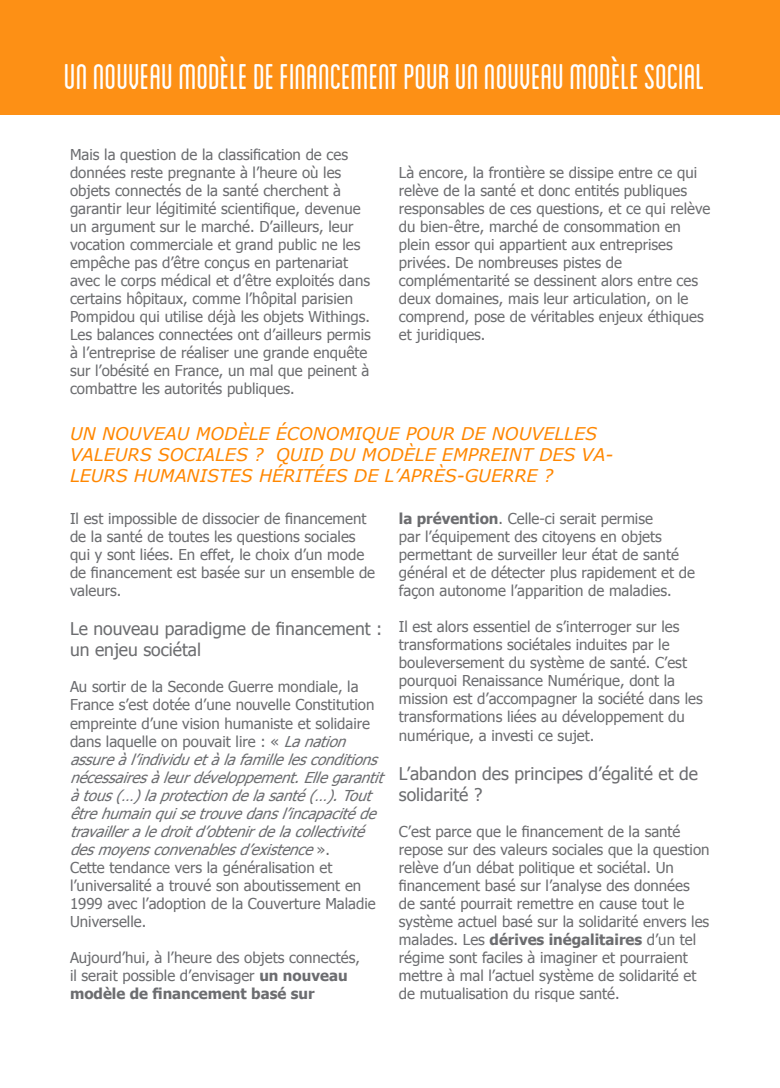
<style>
.page{position:relative;width:780px;height:1088px;background:#fff}
.page>*{position:absolute;margin:0;border:0;box-sizing:border-box;transform-origin:0 0}
.t1{font:condensed 37.5px "Blanch";color:#fff}
.t2{font:italic 17.5px/21px "Verdana";color:#ff8700}
.texte_courant{font:17.5px/21px "Tahoma";color:#6c6d70}
.texte_courant-2{font:15px/18px "Tahoma";color:#6c6d70}
.s1{font-style:italic}
.s2{font-weight:700}
</style>
<div class="page">
<div style="left:0;top:0;width:779px;height:115px;background:#fd9015"></div>
<p class="t1" style="left:64px;top:56px;width:642px">UN NOUVEAU MODÈLE DE FINANCEMENT POUR UN NOUVEAU MODÈLE SOCIAL</p>
<p class="texte_courant-2" style="left:70px;top:145px;width:302px">Mais la question de la classification de ces données reste pregnante à l’heure où les objets connectés de la santé cherchent à garantir leur légitimité scientifique, devenue un argument sur le marché. D’ailleurs, leur vocation commerciale et grand public ne les empêche pas d’être conçus en partenariat avec le corps médical et d’être exploités dans certains hôpitaux, comme l’hôpital parisien Pompidou qui utilise déjà les objets Withings.<br>Les balances connectées ont d’ailleurs permis à l’entreprise de réaliser une grande enquête sur l’obésité en France, un mal que peinent à combattre les autorités publiques.</p>
<p class="texte_courant-2" style="left:399px;top:163px;width:313px">Là encore, la frontière se dissipe entre ce qui relève de la santé et donc entités publiques responsables de ces questions, et ce qui relève du bien-être, marché de consommation en plein essor qui appartient aux entreprises privées. De nombreuses pistes de complémentarité se dessinent alors entre ces deux domaines, mais leur articulation, on le comprend, pose de véritables enjeux éthiques et juridiques.</p>
<p class="t2" style="left:70px;top:423px;width:545px">UN NOUVEAU MODÈLE ÉCONOMIQUE POUR DE NOUVELLES<br>VALEURS SOCIALES ? QUID DU MODÈLE EMPREINT DES VA-<br>LEURS HUMANISTES HÉRITÉES DE L’APRÈS-GUERRE ?</p>
<p class="texte_courant-2" style="left:70px;top:509px;width:307px">Il est impossible de dissocier de financement de la santé de toutes les questions sociales qui y sont liées. En effet, le choix d’un mode de financement est basée sur un ensemble de valeurs.</p>
<p class="texte_courant" style="left:70px;top:618px;width:314px">Le nouveau paradigme de financement : un enjeu sociétal</p>
<p class="texte_courant-2" style="left:70px;top:677px;width:321px">Au sortir de la Seconde Guerre mondiale, la France s’est dotée d’une nouvelle Constitution empreinte d’une vision humaniste et solidaire dans laquelle on pouvait lire : « <span class="s1">Lanation assureàl’individuetàlafamillelesconditions nécessairesàleurdéveloppement.Ellegarantit àtous(…)laprotectiondelasanté(…).Tout êtrehumainquisetrouvedansl’incapacitéde travailleraledroitd’obtenirdelacollectivité desmoyensconvenablesd’existence</span>» .<br>Cette tendance vers la généralisation et l’universalité a trouvé son aboutissement en 1999 avec l’adoption de la Couverture Maladie Universelle.</p>
<p class="texte_courant-2" style="left:70px;top:947px;width:291px">Aujourd’hui, à l’heure des objets connectés, il serait possible d’envisager <span class="s2">un nouveau modèle de financement basé sur</span></p>
<p class="texte_courant-2" style="left:399px;top:509px;width:297px"><span class="s2">la prévention</span>. Celle-ci serait permise<br>par l’équipement des citoyens en objets permettant de surveiller leur état de santé général et de détecter plus rapidement et de façon autonome l’apparition de maladies.</p>
<p class="texte_courant-2" style="left:399px;top:617px;width:305px">Il est alors essentiel de s’interroger sur les transformations sociétales induites par le bouleversement du système de santé. C’est pourquoi Renaissance Numérique, dont la mission est d’accompagner la société dans les transformations liées au développement du numérique, a investi ce sujet.</p>
<p class="texte_courant" style="left:399px;top:762px;width:300px">L’abandon des principes d’égalité et de solidarité ?</p>
<p class="texte_courant-2" style="left:399px;top:821px;width:312px">C’est parce que le financement de la santé repose sur des valeurs sociales que la question relève d’un débat politique et sociétal. Un financement basé sur l’analyse des données de santé pourrait remettre en cause tout le système actuel basé sur la solidarité envers les malades. Les <span class="s2">dérives inégalitaires</span> d’un tel régime sont faciles à imaginer et pourraient mettre à mal l’actuel système de solidarité et de mutualisation du risque santé.</p>
</div>
